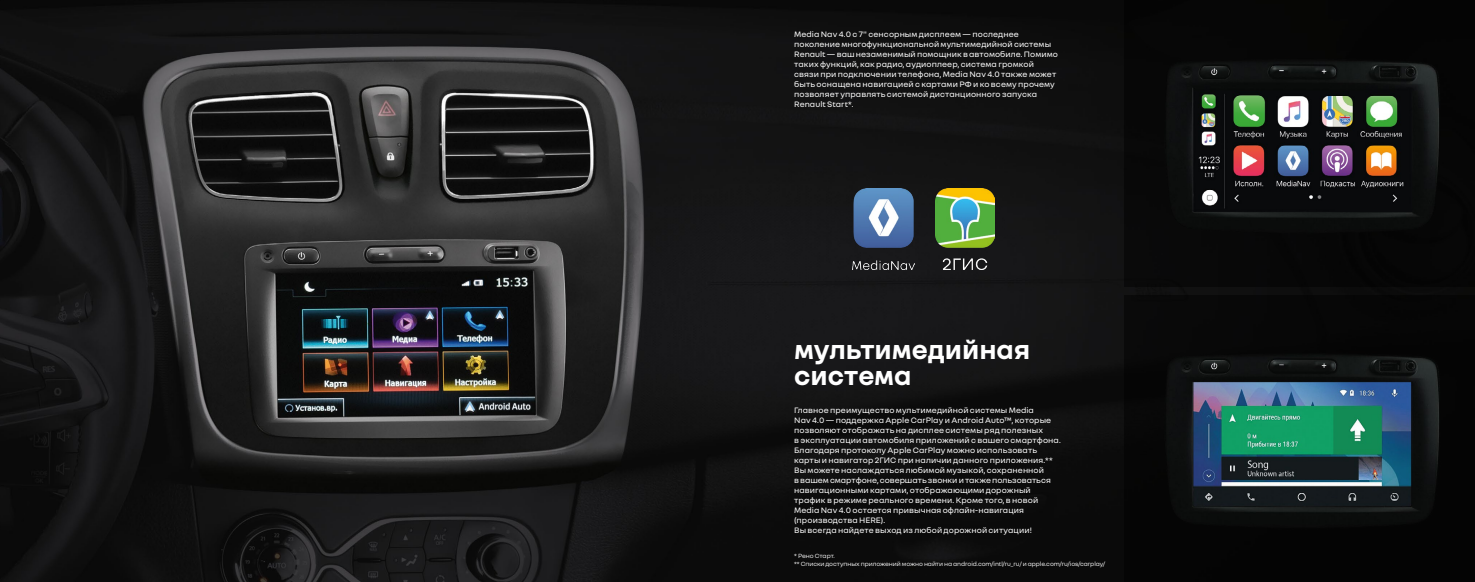
<style>
.page{position:relative;width:1475px;height:582px;background:#fff}
.page>*{position:absolute;margin:0;border:0;box-sizing:border-box;transform-origin:0 0}
.t1{font:700 28px/25.6px "Nouvel R";color:#fff}
.t2{font:8.5px/10px "Nouvel R";letter-spacing:.01em;color:#fff}
.t3{font:6.5px/7.8px "Nouvel R";letter-spacing:-.01em;color:#fff}
</style>
<div class="page">
<img style="left:0;top:0;width:1474px;height:581px">
<img style="left:935px;top:188px;width:59px;height:81px">
<img style="left:1124px;top:0;width:350px;height:286px">
<img style="left:1124px;top:295px;width:350px;height:286px">
<img style="left:852px;top:188px;width:62px;height:61px">
<img style="left:852px;top:258px;width:62px;height:11px">
<p class="t2" style="left:794px;top:28px;width:265px">Media Nav 4.0 с 7" сенсорным дисплеем — последнее поколение многофункциональной мультимедийной системы Renault — ваш незаменимый помощник в автомобиле. Помимо таких функций, как радио, аудиоплеер, система громкой связи при подключении телефона, Media Nav 4.0 также может быть оснащена навигацией с картами РФ и ко всему прочему позволяет управлять системой дистанционного запуска Renault Start*.</p>
<h1 class="t1" style="left:794px;top:335px;width:237px">мультимедийная система</h1>
<p class="t2" style="left:794px;top:404px;width:268px">Главное преимущество мультимедийной системы Media<br>Nav 4.0 — поддержка Apple CarPlay и Android Auto™, которые позволяют отображать на дисплее системы ряд полезных<br>в эксплуатации автомобиля приложений с вашего смартфона.<br>Благодаря протоколу Apple CarPlay можно использовать карты и навигатор 2ГИС при наличии данного приложения.** Вы можете наслаждаться любимой музыкой, сохраненной<br>в вашем смартфоне, совершать звонки и также пользоваться навигационными картами, отображающими дорожный трафик в режиме реального времени. Кроме того, в новой Media Nav 4.0 остается привычная офлайн-навигация (производства HERE).<br>Вы всегда найдете выход из любой дорожной ситуации!</p>
<p class="t3" style="left:794px;top:551px;width:312px">* Рено Старт.<br>** Cписки доступных приложений можно найти на android.com/intl/ru_ru/ и apple.com/ru/ios/carplay/</p>
</div>
